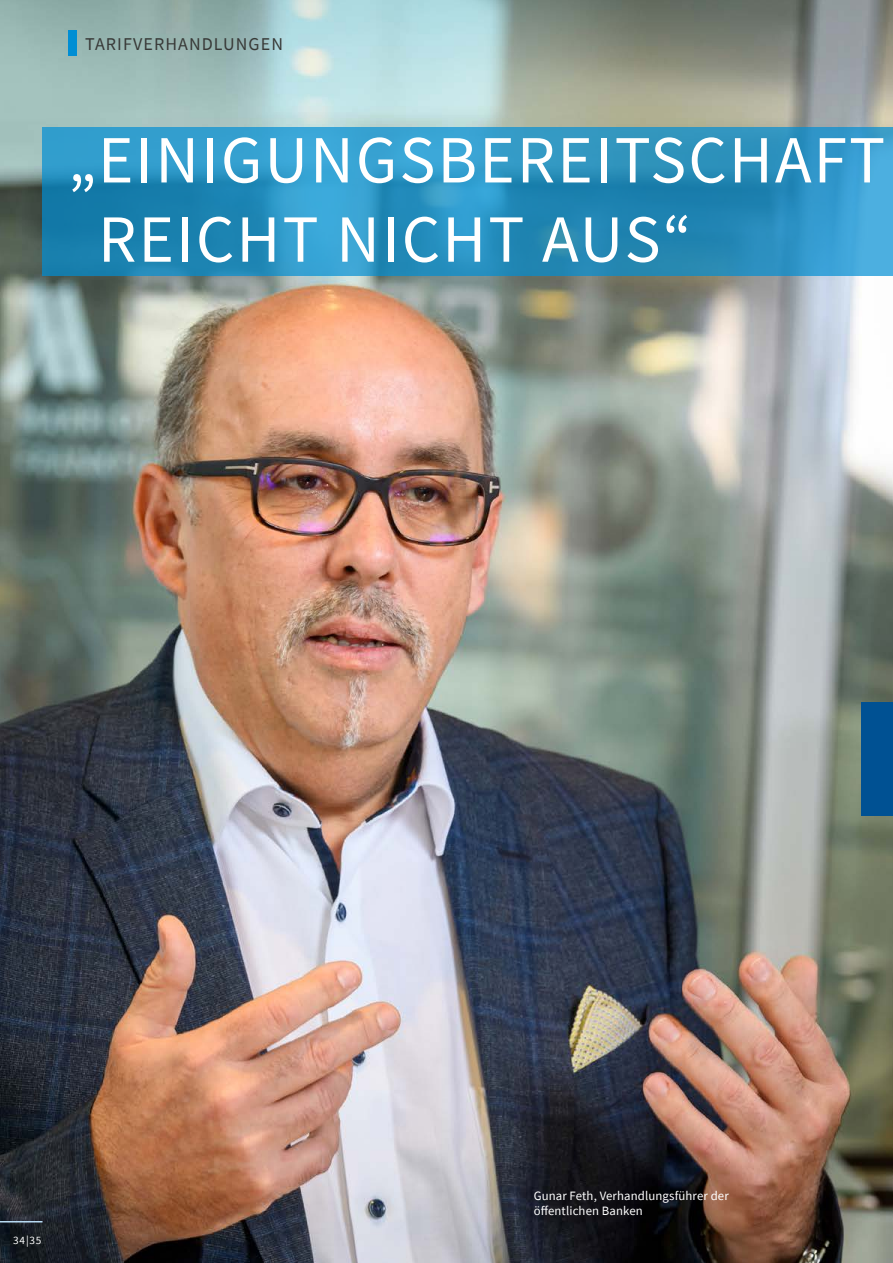
<style>
.page{position:relative;width:893px;height:1263px;background:#fff}
.page>*{position:absolute;margin:0;border:0;box-sizing:border-box;transform-origin:0 0}
.t1{font:67.5px/79.2px "Source Sans Pro";letter-spacing:.03em;color:#fff}
.t2{font:18px "Source Sans Pro";letter-spacing:.06em;color:#383937}
.t3{font:12.75px/15px "Source Sans Pro";letter-spacing:.01em;color:#fff}
.t4{font:11.25px "Source Sans Pro";color:#fff}
</style>
<div class="page">
<img style="left:0;top:0;width:893px;height:1263px">
<div style="left:861px;top:702px;width:32px;height:113px;background:#005193"></div>
<svg style="left:43px;top:127px;width:850px;height:149px;background:#2a91c0"></svg>
<div style="left:68px;top:30px;width:9px;height:25px;background:#008ed4"></div>
<hr style="left:0;top:1221px;width:43px;height:1px;background:#b7daf2">
<h2 class="t2" style="left:85px;top:32px;width:199px">TARIFVERHANDLUNGEN</h2>
<h1 class="t1" style="left:98px;top:120px;width:789px;text-indent:-30px">„EINIGUNGSBEREITSCHAFT<br>REICHT NICHT AUS“</h1>
<p class="t4" style="left:13px;top:1233px;width:30px">34|35</p>
<p class="t3" style="left:534px;top:1188px;width:197px">Gunar Feth, Verhandlungsführer der öffentlichen Banken</p>
</div>
